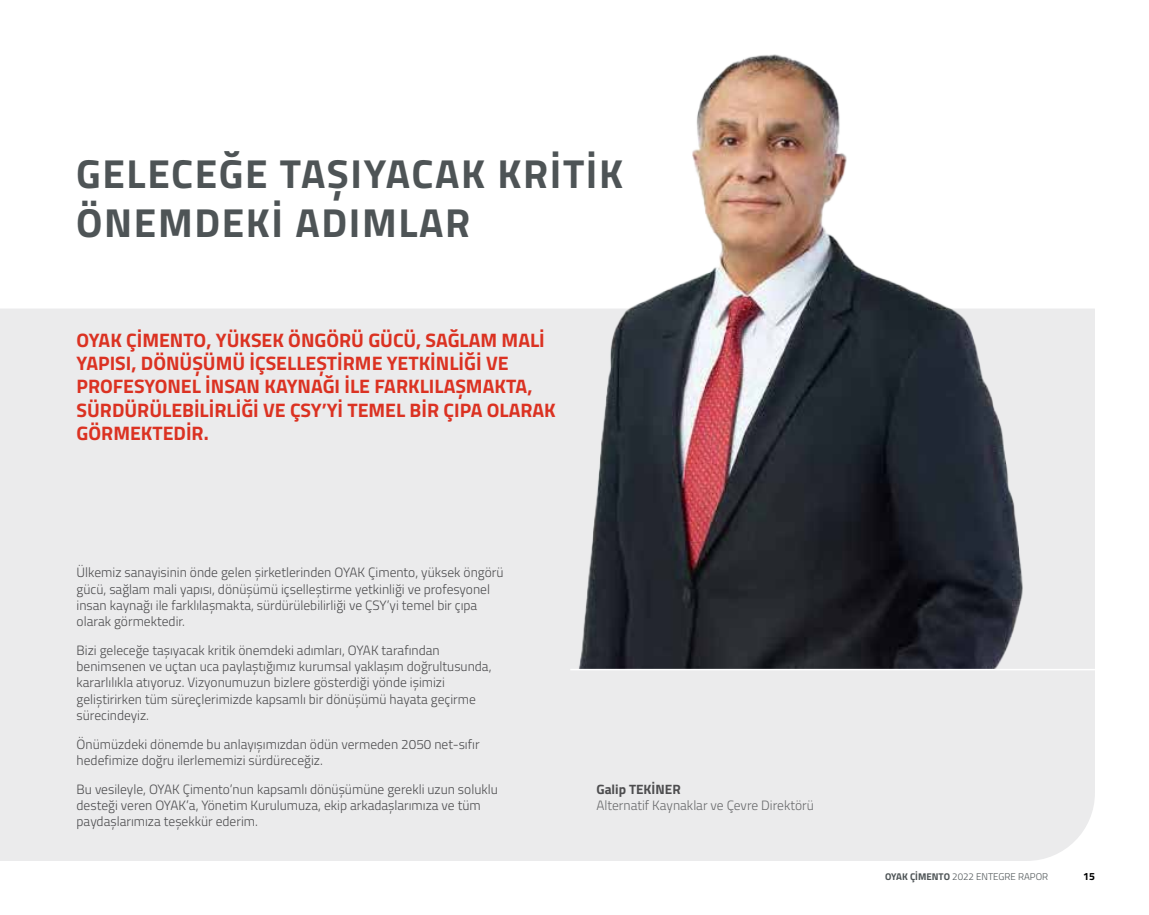
<style>
.page{position:relative;width:1149px;height:915px;background:#fff}
.page>*{position:absolute;margin:0;border:0;box-sizing:border-box;transform-origin:0 0}
.t1{font:700 40.5px/48.6px "Titillium";letter-spacing:.04em;color:#4e5456}
.t2{font:700 19.5px/23.4px "Titillium";color:#db3222}
.t3{font:300 13.5px/16.2px "Titillium";color:#4d4d4f}
.t4{font:300 13.5px "Titillium";color:#696a6c}
.t5{font:700 13.5px "Titillium";color:#4d4d4f}
.t6{font:700 10.5px "Titillium";color:#000}
.t7{font:300 9.75px "Titillium";color:#4e5456}
.s1{font-weight:700}
</style>
<div class="page">
<div style="left:0;top:309px;width:1094px;height:551px;background:#ebebec"></div>
<img style="left:505px;top:54px;width:589px;height:615px">
<hr style="left:570px;top:668px;width:524px;height:2px;background:#fff">
<h1 class="t1" style="left:76px;top:147px;width:548px">GELECEĞE TAŞIYACAK KRİTİK<br>ÖNEMDEKİ ADIMLAR</h1>
<h2 class="t2" style="left:77px;top:327px;width:480px">OYAK ÇİMENTO, YÜKSEK ÖNGÖRÜ GÜCÜ, SAĞLAM MALİ YAPISI, DÖNÜŞÜMÜ İÇSELLEŞTİRME YETKİNLİĞİ VE PROFESYONEL İNSAN KAYNAĞI İLE FARKLILAŞMAKTA, SÜRDÜRÜLEBİLİRLİĞİ VE ÇSY’Yİ TEMEL BİR ÇIPA OLARAK GÖRMEKTEDİR.</h2>
<p class="t3" style="left:77px;top:563px;width:428px">Ülkemiz sanayisinin önde gelen şirketlerinden OYAK Çimento, yüksek öngörü gücü, sağlam mali yapısı, dönüşümü içselleştirme yetkinliği ve profesyonel insan kaynağı ile farklılaşmakta, sürdürülebilirliği ve ÇSY’yi temel bir çıpa olarak görmektedir.</p>
<p class="t3" style="left:77px;top:641px;width:416px">Bizi geleceğe taşıyacak kritik önemdeki adımları, OYAK tarafından benimsenen ve uçtan uca paylaştığımız kurumsal yaklaşım doğrultusunda, kararlılıkla atıyoruz. Vizyonumuzun bizlere gösterdiği yönde işimizi geliştirirken tüm süreçlerimizde kapsamlı bir dönüşümü hayata geçirme sürecindeyiz.</p>
<p class="t3" style="left:77px;top:735px;width:404px">Önümüzdeki dönemde bu anlayışımızdan ödün vermeden 2050 net-sıfır hedefimize doğru ilerlememizi sürdüreceğiz.</p>
<p class="t3" style="left:77px;top:780px;width:422px">Bu vesileyle, OYAK Çimento’nun kapsamlı dönüşümüne gerekli uzun soluklu desteği veren OYAK’a, Yönetim Kurulumuza, ekip arkadaşlarımıza ve tüm paydaşlarımıza teşekkür ederim.</p>
<p class="t5" style="left:596px;top:778px;width:86px">Galip TEKİNER</p>
<p class="t4" style="left:596px;top:795px;width:219px">Alternatif Kaynaklar ve Çevre Direktörü</p>
<p class="t7" style="left:884px;top:868px;width:164px"><span class="s1">OYAK ÇİMENTO</span> 2022 ENTEGRE RAPOR</p>
<p class="t6" style="left:1082px;top:868px;width:13px">15</p>
</div>
